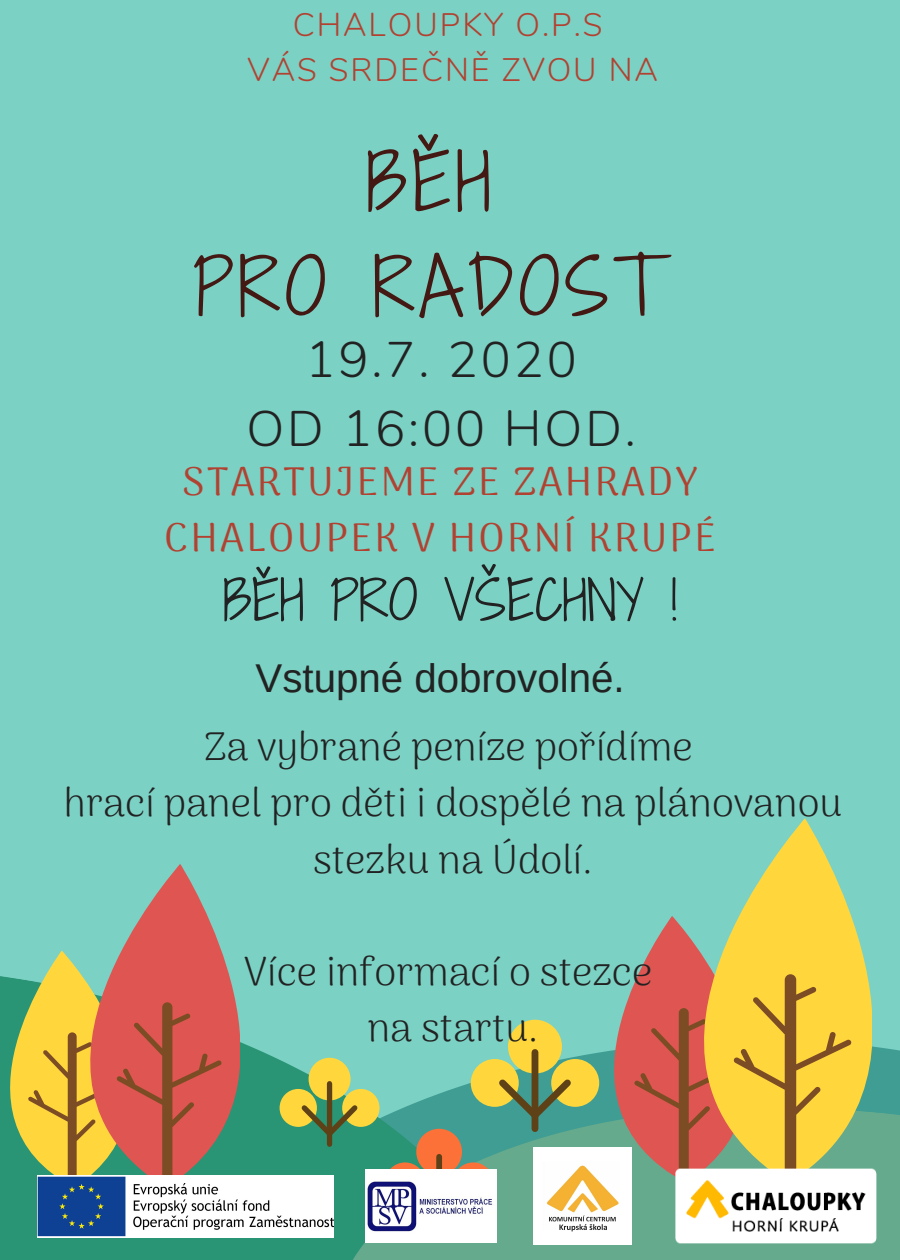
<style>
.page{position:relative;width:900px;height:1260px;background:#7bd1c4}
.page>*{position:absolute;margin:0;border:0;box-sizing:border-box;transform-origin:0 0}
.t1{font:75px/105px "Shadows Into Light Two";letter-spacing:.06em;color:#441913;text-align:center}
.t2{font:52.75px "Shadows Into Light Two";color:#222}
.t3{font:300 50px/69.5px "Nunito";letter-spacing:.06em;color:#222;text-align:center}
.t4{font:300 40.25px/56.2px "Arima Madurai";color:#222;text-align:center}
.t5{font:40.25px/56.2px "Arima Madurai";letter-spacing:.06em;color:#b14231;text-align:center}
.t6{font:40.25px "Arimo";color:#222}
.t7{font:300 32.5px/45px "Nunito";letter-spacing:.06em;color:#b14231;text-align:center}
</style>
<div class="page">
<svg style="left:550px;top:1023px;width:350px;height:48px"></svg>
<svg style="left:0;top:976px;width:550px;height:284px"></svg>
<svg style="left:10px;top:864px;width:229px;height:324px"></svg>
<svg style="left:28px;top:1002px;width:194px;height:233px;background:#cd7e48"></svg>
<svg style="left:337px;top:1071px;width:563px;height:189px;background:#56a890"></svg>
<svg style="left:614px;top:818px;width:257px;height:365px"></svg>
<svg style="left:634px;top:974px;width:218px;height:262px;background:#d39b48"></svg>
<div style="left:551px;top:1059px;width:48px;height:48px;background:#ffd73d;border-radius:50%"></div>
<div style="left:471px;top:1059px;width:48px;height:48px;background:#ffd73d;border-radius:50%"></div>
<div style="left:508px;top:1020px;width:54px;height:54px;background:#ffd73d;border-radius:50%"></div>
<div style="left:532px;top:1052px;width:6px;height:77px;background:#5f4118"></div>
<svg style="left:493px;top:1073px;width:84px;height:52px"></svg>
<div style="left:342px;top:1089px;width:38px;height:38px;background:#ffd73d;border-radius:50%"></div>
<div style="left:280px;top:1089px;width:37px;height:38px;background:#ffd73d;border-radius:50%"></div>
<div style="left:309px;top:1058px;width:42px;height:42px;background:#ffd73d;border-radius:50%"></div>
<div style="left:327px;top:1084px;width:5px;height:60px;background:#5f4118"></div>
<svg style="left:297px;top:1100px;width:65px;height:41px"></svg>
<div style="left:453px;top:1162px;width:41px;height:41px;background:#fc7138;border-radius:50%"></div>
<div style="left:385px;top:1162px;width:40px;height:41px;background:#fc7138;border-radius:50%"></div>
<div style="left:416px;top:1129px;width:46px;height:46px;background:#fc7138;border-radius:50%"></div>
<div style="left:436px;top:1157px;width:6px;height:65px;background:#5f4118"></div>
<img style="left:37px;top:1176px;width:296px;height:61px">
<img style="left:365px;top:1169px;width:131px;height:73px">
<img style="left:534px;top:1147px;width:97px;height:98px">
<img style="left:672px;top:1168px;width:206px;height:77px">
<p class="t7" style="left:248px;top:3px;width:412px">CHALOUPKY O.P.S<br>VÁS SRDEČNĚ ZVOU NA</p>
<h1 class="t1" style="left:193px;top:129px;width:472px">BĚH<br>PRO RADOST</h1>
<p class="t3" style="left:246px;top:326px;width:391px">19.7. 2020<br>OD 16:00 HOD.</p>
<p class="t5" style="left:164px;top:453px;width:553px">STARTUJEME ZE ZAHRADY<br>CHALOUPEK V HORNÍ KRUPÉ</p>
<h2 class="t2" style="left:223px;top:562px;width:456px">BĚH PRO VŠECHNY !</h2>
<p class="t6" style="left:256px;top:655px;width:370px">Vstupné dobrovolné.</p>
<p class="t4" style="left:64px;top:718px;width:780px">Za vybrané peníze pořídíme<br>hrací panel pro děti i dospělé na plánovanou stezku na Údolí.</p>
<p class="t4" style="left:244px;top:943px;width:410px">Více informací o stezce na startu.</p>
</div>
